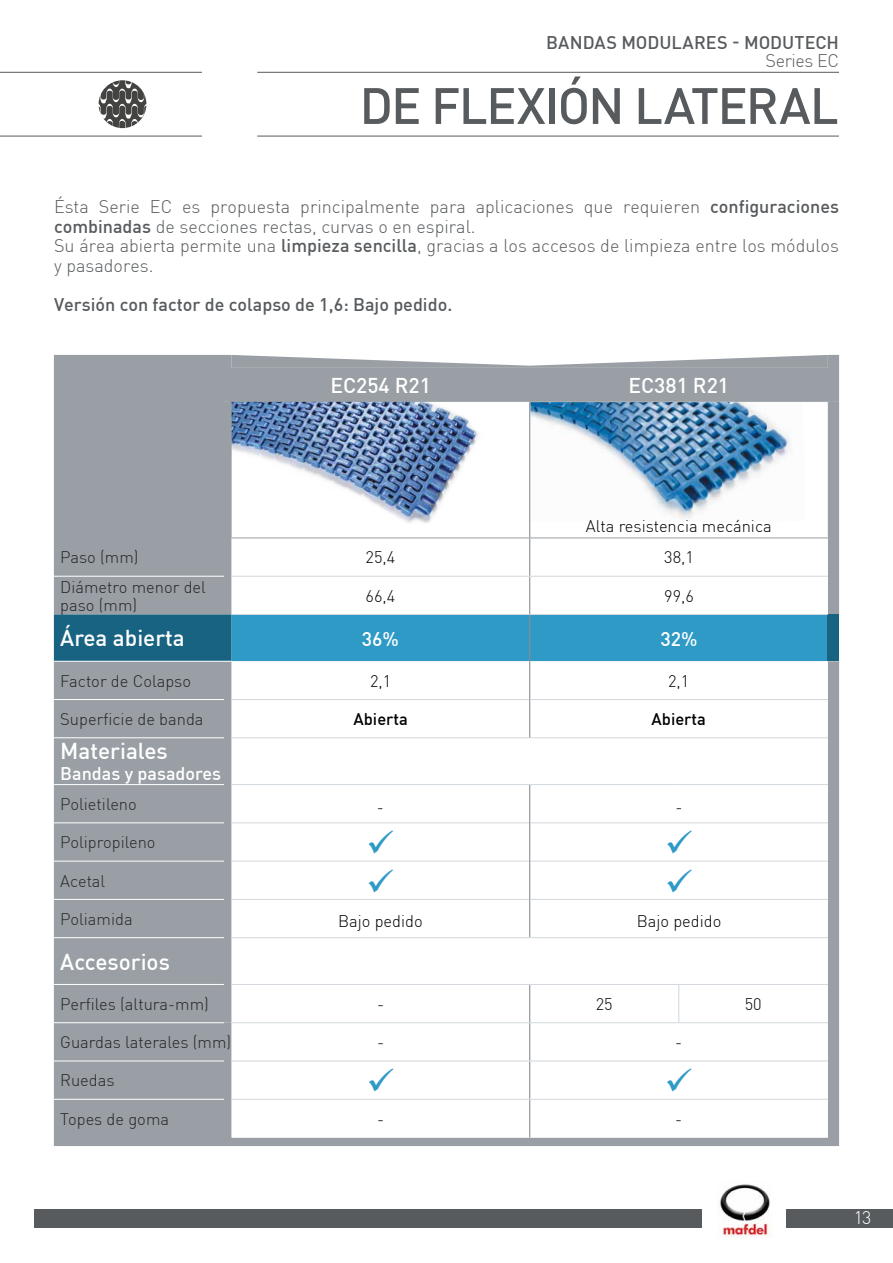
<style>
.page{position:relative;width:893px;height:1263px;background:#fff}
.page>*{position:absolute;margin:0;border:0;box-sizing:border-box;transform-origin:0 0}
.t1{font:500 50.25px "DIN Pro";letter-spacing:-.03em;color:#575b5e}
.t2{font:500 22.5px "DIN Pro";color:#fff}
.t3{font:500 21px "DIN Pro";color:#fff}
.t4{font:500 19.5px "DIN Pro";color:#fff}
.t5{font:300 18px/19.5px "DIN Pro";color:#575b5e}
.t6{font:500 18px "DIN Pro";color:#575b5e}
.t7{font:500 18px "DIN Pro";color:#fff}
.t8{font:300 18px "DIN Pro";letter-spacing:-.025em;color:#575b5e}
.t9{font:300 18px "DIN Pro";color:#fff}
.t10{font:300 16.5px/18px "DIN Pro";color:#242528}
.t11{font:300 16.5px "DIN Pro";color:#000}
.t12{font:300 16.5px "DIN Pro";color:#282829}
.t13{font:500 16.5px "DIN Pro";color:#000}
.s1{font-weight:500}
</style>
<div class="page">
<hr style="left:257px;top:136px;width:582px;height:1px;background:#575b5e">
<hr style="left:257px;top:72px;width:582px;height:1px;background:#575b5e">
<hr style="left:0;top:72px;width:202px;height:1px;background:#575b5e">
<hr style="left:0;top:136px;width:202px;height:1px;background:#575b5e">
<div style="left:787px;top:1209px;width:106px;height:19px;background:#575b5e"></div>
<div style="left:34px;top:1209px;width:668px;height:19px;background:#575b5e"></div>
<img style="left:720px;top:1184px;width:52px;height:53px">
<svg style="left:99px;top:80px;width:47px;height:48px"></svg>
<div style="left:54px;top:355px;width:170px;height:791px;background:#999fa4"></div>
<svg style="left:224px;top:355px;width:615px;height:791px;background:#a2a7ac"></svg>
<svg style="left:232px;top:662px;width:596px;height:475px"></svg>
<hr style="left:232px;top:699px;width:297px;height:1px;background:#d1d7dc">
<hr style="left:530px;top:699px;width:149px;height:1px;background:#d1d7dc">
<hr style="left:679px;top:699px;width:149px;height:1px;background:#d1d7dc">
<hr style="left:232px;top:737px;width:298px;height:1px;background:#d1d7dc">
<hr style="left:530px;top:737px;width:149px;height:1px;background:#d1d7dc">
<hr style="left:679px;top:737px;width:149px;height:1px;background:#d1d7dc">
<hr style="left:232px;top:784px;width:298px;height:1px;background:#d1d7dc">
<hr style="left:530px;top:784px;width:149px;height:1px;background:#d1d7dc">
<hr style="left:679px;top:784px;width:149px;height:1px;background:#d1d7dc">
<hr style="left:232px;top:822px;width:297px;height:1px;background:#d1d7dc">
<hr style="left:530px;top:822px;width:149px;height:1px;background:#d1d7dc">
<hr style="left:679px;top:822px;width:149px;height:1px;background:#d1d7dc">
<hr style="left:232px;top:861px;width:297px;height:1px;background:#d1d7dc">
<hr style="left:530px;top:861px;width:149px;height:1px;background:#d1d7dc">
<hr style="left:679px;top:861px;width:149px;height:1px;background:#d1d7dc">
<hr style="left:232px;top:899px;width:297px;height:1px;background:#d1d7dc">
<hr style="left:530px;top:899px;width:149px;height:1px;background:#d1d7dc">
<hr style="left:679px;top:899px;width:149px;height:1px;background:#d1d7dc">
<hr style="left:54px;top:699px;width:170px;height:1px;background:#fff">
<hr style="left:54px;top:737px;width:170px;height:1px;background:#fff">
<hr style="left:54px;top:784px;width:170px;height:1px;background:#fff">
<hr style="left:54px;top:823px;width:170px;height:1px;background:#fff">
<hr style="left:54px;top:861px;width:170px;height:1px;background:#fff">
<hr style="left:54px;top:899px;width:170px;height:1px;background:#fff">
<hr style="left:529px;top:661px;width:1px;height:38px;background:#8a8f93">
<hr style="left:529px;top:699px;width:1px;height:38px;background:#8a8f93">
<hr style="left:529px;top:785px;width:1px;height:38px;background:#8a8f93">
<hr style="left:529px;top:823px;width:1px;height:38px;background:#8a8f93">
<hr style="left:529px;top:861px;width:1px;height:38px;background:#8a8f93">
<hr style="left:529px;top:899px;width:1px;height:38px;background:#8a8f93">
<hr style="left:529px;top:985px;width:1px;height:37px;background:#8a8f93">
<hr style="left:529px;top:1023px;width:1px;height:37px;background:#8a8f93">
<hr style="left:529px;top:1061px;width:1px;height:38px;background:#8a8f93">
<hr style="left:529px;top:1100px;width:1px;height:37px;background:#8a8f93">
<svg style="left:54px;top:402px;width:785px;height:260px"></svg>
<hr style="left:232px;top:576px;width:298px;height:1px;background:#d1d7dc">
<hr style="left:232px;top:614px;width:298px;height:1px;background:#d1d7dc">
<hr style="left:530px;top:576px;width:149px;height:1px;background:#d1d7dc">
<hr style="left:679px;top:576px;width:149px;height:1px;background:#d1d7dc">
<hr style="left:530px;top:614px;width:149px;height:1px;background:#d1d7dc">
<hr style="left:679px;top:614px;width:149px;height:1px;background:#d1d7dc">
<hr style="left:529px;top:615px;width:1px;height:46px;background:#8a8f93">
<hr style="left:54px;top:937px;width:170px;height:1px;background:#fff">
<hr style="left:54px;top:984px;width:170px;height:1px;background:#fff">
<hr style="left:54px;top:1022px;width:170px;height:1px;background:#fff">
<hr style="left:54px;top:1061px;width:170px;height:1px;background:#fff">
<hr style="left:54px;top:1099px;width:170px;height:1px;background:#fff">
<hr style="left:232px;top:937px;width:298px;height:1px;background:#d1d7dc">
<hr style="left:530px;top:937px;width:149px;height:1px;background:#d1d7dc">
<hr style="left:679px;top:937px;width:149px;height:1px;background:#d1d7dc">
<hr style="left:232px;top:984px;width:298px;height:1px;background:#d1d7dc">
<hr style="left:530px;top:984px;width:149px;height:1px;background:#d1d7dc">
<hr style="left:679px;top:984px;width:149px;height:1px;background:#d1d7dc">
<hr style="left:232px;top:1022px;width:298px;height:1px;background:#d1d7dc">
<hr style="left:530px;top:1022px;width:149px;height:1px;background:#d1d7dc">
<hr style="left:679px;top:1022px;width:149px;height:1px;background:#d1d7dc">
<hr style="left:232px;top:1060px;width:298px;height:1px;background:#d1d7dc">
<hr style="left:530px;top:1060px;width:149px;height:1px;background:#d1d7dc">
<hr style="left:679px;top:1060px;width:149px;height:1px;background:#d1d7dc">
<hr style="left:232px;top:1099px;width:298px;height:1px;background:#d1d7dc">
<hr style="left:530px;top:1099px;width:149px;height:1px;background:#d1d7dc">
<hr style="left:679px;top:1099px;width:149px;height:1px;background:#d1d7dc">
<hr style="left:678px;top:985px;width:1px;height:37px;background:#d1d7dc">
<hr style="left:54px;top:576px;width:170px;height:1px;background:#fff">
<svg style="left:369px;top:830px;width:24px;height:24px"></svg>
<svg style="left:667px;top:830px;width:25px;height:24px"></svg>
<svg style="left:369px;top:868px;width:24px;height:24px"></svg>
<svg style="left:667px;top:868px;width:25px;height:24px"></svg>
<svg style="left:369px;top:1067px;width:25px;height:24px"></svg>
<svg style="left:667px;top:1067px;width:25px;height:24px"></svg>
<p class="t6" style="left:546px;top:31px;width:294px">BANDAS MODULARES - MODUTECH</p>
<p class="t8" style="left:766px;top:50px;width:75px">Series EC</p>
<h1 class="t1" style="left:359px;top:73px;width:481px">DE FLEXIÓN LATERAL</h1>
<p class="t5" style="left:54px;top:197px;width:786px">Ésta Serie EC es propuesta principalmente para aplicaciones que requieren <span class="s1">configuraciones combinadas</span> de secciones rectas, curvas o en espiral.<br>Su área abierta permite una <span class="s1">limpieza sencilla</span>, gracias a los accesos de limpieza entre los módulos y pasadores.</p>
<p class="t6" style="left:54px;top:293px;width:400px">Versión con factor de colapso de 1,6: Bajo pedido.</p>
<p class="t3" style="left:330px;top:372px;width:102px">EC254 R21</p>
<p class="t3" style="left:628px;top:372px;width:102px">EC381 R21</p>
<p class="t11" style="left:586px;top:515px;width:187px">Alta resistencia mecánica</p>
<p class="t10" style="left:60px;top:548px;width:80px">Paso (mm)</p>
<p class="t11" style="left:366px;top:547px;width:31px">25,4</p>
<p class="t11" style="left:664px;top:547px;width:31px">38,1</p>
<p class="t10" style="left:60px;top:578px;width:147px">Diámetro menor del paso (mm)</p>
<p class="t11" style="left:366px;top:585px;width:31px">66,4</p>
<p class="t11" style="left:664px;top:585px;width:31px">99,6</p>
<p class="t2" style="left:60px;top:624px;width:126px">Área abierta</p>
<p class="t4" style="left:362px;top:626px;width:39px">36%</p>
<p class="t4" style="left:660px;top:626px;width:39px">32%</p>
<p class="t10" style="left:60px;top:671px;width:132px">Factor de Colapso</p>
<p class="t11" style="left:370px;top:670px;width:23px">2,1</p>
<p class="t11" style="left:668px;top:670px;width:23px">2,1</p>
<p class="t10" style="left:60px;top:710px;width:145px">Superficie de banda</p>
<p class="t13" style="left:354px;top:708px;width:56px">Abierta</p>
<p class="t13" style="left:652px;top:708px;width:56px">Abierta</p>
<p class="t2" style="left:60px;top:737px;width:109px">Materiales</p>
<p class="t7" style="left:60px;top:762px;width:162px">Bandas y pasadores</p>
<p class="t12" style="left:60px;top:794px;width:78px">Polietileno</p>
<p class="t11" style="left:377px;top:797px;width:9px">-</p>
<p class="t11" style="left:675px;top:797px;width:9px">-</p>
<p class="t12" style="left:60px;top:832px;width:97px">Polipropileno</p>
<p class="t12" style="left:60px;top:870px;width:47px">Acetal</p>
<p class="t12" style="left:60px;top:909px;width:74px">Poliamida</p>
<p class="t11" style="left:338px;top:910px;width:86px">Bajo pedido</p>
<p class="t11" style="left:637px;top:910px;width:86px">Bajo pedido</p>
<p class="t2" style="left:60px;top:947px;width:111px">Accesorios</p>
<p class="t10" style="left:60px;top:995px;width:150px">Perfiles (altura-mm)</p>
<p class="t11" style="left:377px;top:994px;width:9px">-</p>
<p class="t11" style="left:596px;top:994px;width:18px">25</p>
<p class="t11" style="left:745px;top:994px;width:18px">50</p>
<p class="t10" style="left:60px;top:1033px;width:172px">Guardas laterales (mm)</p>
<p class="t11" style="left:377px;top:1032px;width:9px">-</p>
<p class="t11" style="left:675px;top:1032px;width:9px">-</p>
<p class="t10" style="left:60px;top:1071px;width:56px">Ruedas</p>
<p class="t10" style="left:60px;top:1110px;width:110px">Topes de goma</p>
<p class="t11" style="left:377px;top:1108px;width:9px">-</p>
<p class="t11" style="left:675px;top:1108px;width:9px">-</p>
<p class="t9" style="left:854px;top:1206px;width:19px">13</p>
</div>
